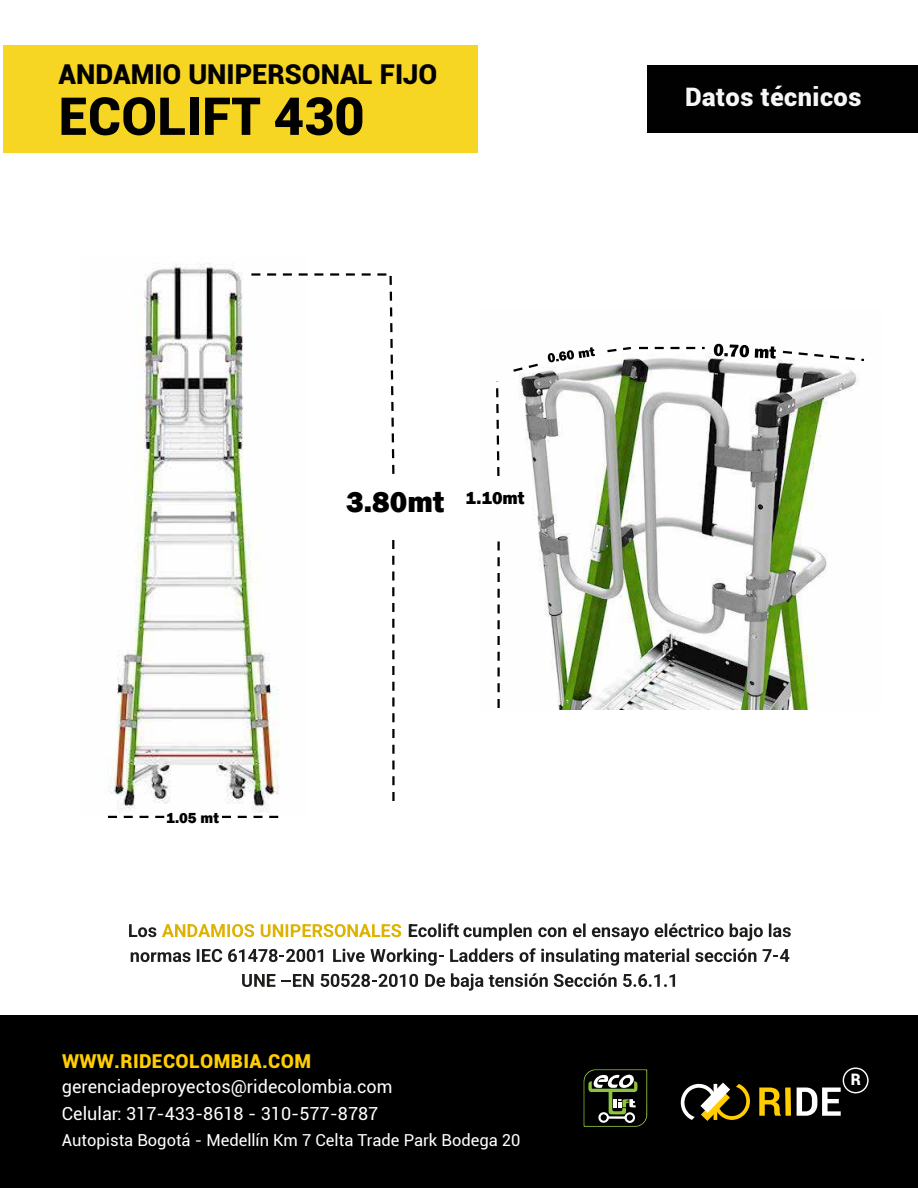
<style>
.page{position:relative;width:918px;height:1188px;background:#fff}
.page>*{position:absolute;margin:0;border:0;box-sizing:border-box;transform-origin:0 0}
.t1{font:900 52.35px "Roboto";color:#010101}
.t2{font:800 30px "Franklin Gothic";color:#000}
.t3{font:900 27.3px "Roboto";color:#010101}
.t4{font:900 25.5px "Roboto";letter-spacing:.02em;color:#f8f7f7}
.t5{font:900 19.2px "Roboto";letter-spacing:.02em;color:#ffce00}
.t6{font:18px/27px "Roboto";color:#fff}
.t7{font:800 18px "Franklin Gothic";color:#000}
.t8{font:16.5px "Roboto";color:#fff}
.t9{font:900 15.9px "Roboto";color:#fff}
.t10{font:800 15px "Franklin Gothic";color:#000}
</style>
<div class="page">
<div style="left:0;top:1016px;width:918px;height:172px;background:#000"></div>
<svg style="left:583px;top:1069px;width:65px;height:58px"></svg>
<svg style="left:681px;top:1083px;width:69px;height:38px"></svg>
<svg style="left:759px;top:1088px;width:22px;height:28px"></svg>
<div style="left:785px;top:1087px;width:6px;height:29px;background:#ffcd01"></div>
<svg style="left:797px;top:1067px;width:72px;height:49px"></svg>
<img style="left:519px;top:343px;width:340px;height:367px">
<svg style="left:129px;top:924px;width:27px;height:13px"></svg>
<svg style="left:162px;top:924px;width:92px;height:13px"></svg>
<svg style="left:261px;top:924px;width:140px;height:13px"></svg>
<svg style="left:409px;top:923px;width:157px;height:18px"></svg>
<svg style="left:573px;top:924px;width:13px;height:13px"></svg>
<svg style="left:592px;top:927px;width:57px;height:14px"></svg>
<svg style="left:655px;top:923px;width:108px;height:18px"></svg>
<svg style="left:769px;top:924px;width:22px;height:13px"></svg>
<svg style="left:131px;top:952px;width:60px;height:10px"></svg>
<svg style="left:197px;top:949px;width:25px;height:13px"></svg>
<svg style="left:228px;top:949px;width:95px;height:13px"></svg>
<svg style="left:333px;top:948px;width:111px;height:18px"></svg>
<svg style="left:450px;top:948px;width:63px;height:14px"></svg>
<svg style="left:520px;top:948px;width:99px;height:18px"></svg>
<svg style="left:625px;top:948px;width:64px;height:14px"></svg>
<svg style="left:695px;top:948px;width:61px;height:14px"></svg>
<svg style="left:763px;top:949px;width:26px;height:13px"></svg>
<svg style="left:242px;top:974px;width:33px;height:13px"></svg>
<svg style="left:282px;top:974px;width:32px;height:13px"></svg>
<svg style="left:321px;top:974px;width:97px;height:13px"></svg>
<svg style="left:425px;top:974px;width:20px;height:13px"></svg>
<svg style="left:451px;top:973px;width:97px;height:18px"></svg>
<svg style="left:554px;top:973px;width:121px;height:14px"></svg>
<img style="left:108px;top:263px;width:171px;height:553px">
<svg style="left:251px;top:272px;width:144px;height:204px"></svg>
<svg style="left:392px;top:540px;width:3px;height:261px"></svg>
<svg style="left:222px;top:816px;width:57px;height:2px"></svg>
<svg style="left:108px;top:816px;width:57px;height:2px"></svg>
<svg style="left:714px;top:344px;width:151px;height:18px"></svg>
<svg style="left:639px;top:347px;width:66px;height:2px"></svg>
<svg style="left:496px;top:381px;width:4px;height:95px"></svg>
<svg style="left:497px;top:541px;width:3px;height:167px"></svg>
<svg style="left:513px;top:347px;width:82px;height:26px"></svg>
<svg style="left:605px;top:345px;width:28px;height:9px"></svg>
<div style="left:3px;top:45px;width:474px;height:108px;background:#f7d523"></div>
<div style="left:648px;top:65px;width:270px;height:68px;background:#010101"></div>
<h3 class="t3" style="left:59px;top:55px;width:380px">ANDAMIO UNIPERSONAL FIJO</h3>
<h1 class="t1" style="left:59px;top:79px;width:308px">ECOLIFT 430</h1>
<h2 class="t2" style="left:346px;top:483px;width:100px">3.80mt</h2>
<p class="t7" style="left:465px;top:486px;width:61px">1.10mt</p>
<p class="t10" style="left:166px;top:808px;width:54px">1.05 mt</p>
<p class="t5" style="left:62px;top:1047px;width:251px">WWW.RIDECOLOMBIA.COM</p>
<p class="t6" style="left:62px;top:1073px;width:332px">gerenciadeproyectos@ridecolombia.com<br>Celular: 317-433-8618 - 310-577-8787</p>
<p class="t8" style="left:62px;top:1129px;width:460px">Autopista Bogotá - Medellín Km 7 Celta Trade Park Bodega 20</p>
<h3 class="t4" style="left:685px;top:79px;width:178px">Datos técnicos</h3>
<p class="t9" style="left:851px;top:1068px;width:12px">R</p>
</div>
